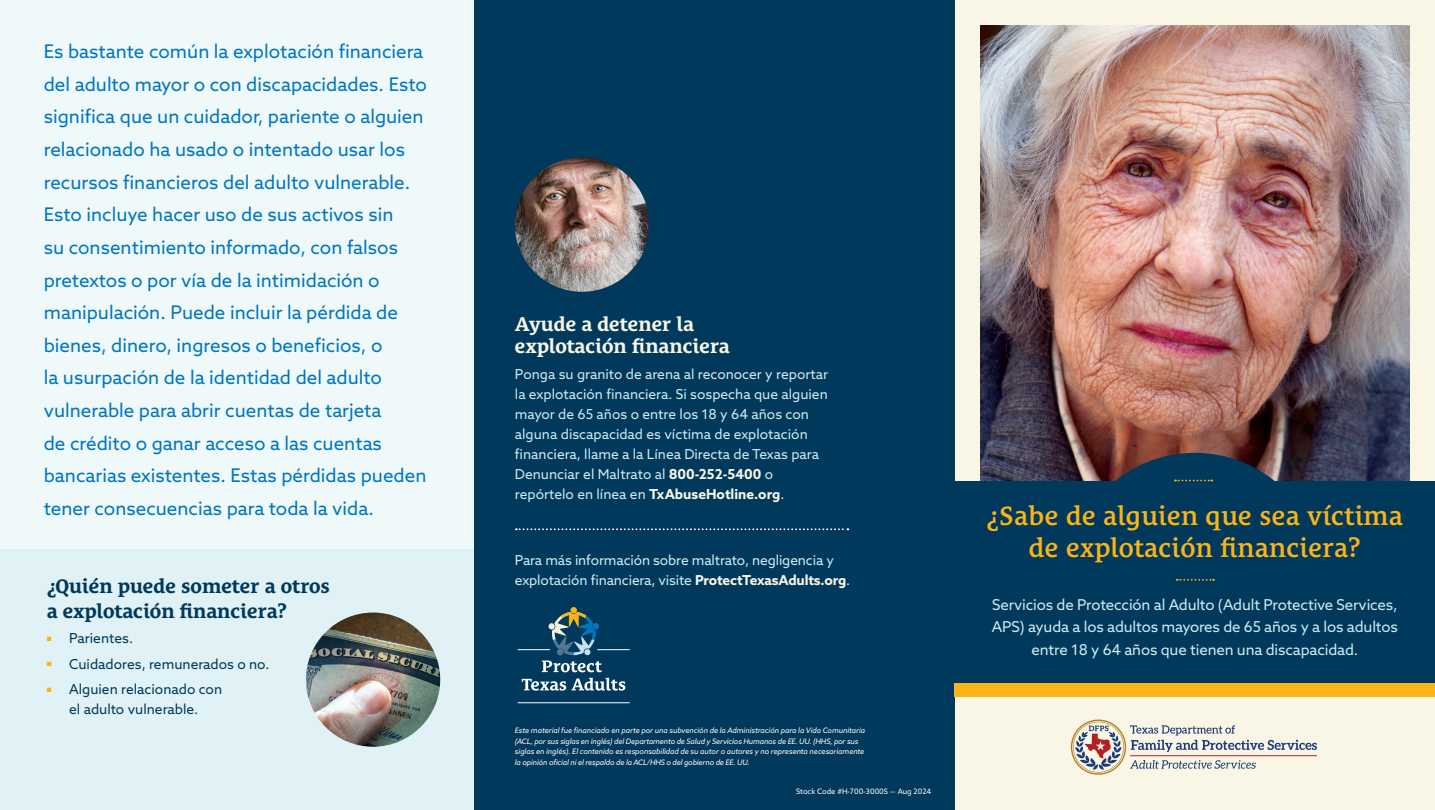
<style>
.page{position:relative;width:1435px;height:810px;background:#fff}
.page>*{position:absolute;margin:0;border:0;box-sizing:border-box;transform-origin:0 0}
.BODY_COPY_KG{font:600 26.88px/32.6px "Le Monde Courrier Std";letter-spacing:.01em;color:#fbb416;text-align:center}
.new_subhead{font:700 20px/25px "Le Monde Courrier Std";color:#00395c}
.Subhead_KG{font:700 20px/22.5px "Le Monde Courrier Std";color:#f9f6e6}
.BODY_COPY_KG-2{font:18.75px/32.6px "Azo Sans";color:#0076be}
.Bullets_01{font:15px/22.5px "Azo Sans";letter-spacing:-.01em;color:#cdebf0;text-align:center}
.BODY_COPY_KG-3{font:13.75px/20px "Azo Sans";color:#cdebf0}
.t1{font:13.75px/20px "Azo Sans";color:#00395c;text-align:center}
.t2{font:italic 7.5px/10.6px "Azo Sans";letter-spacing:-.02em;color:#fff}
.t3{font:7.5px "Azo Sans";color:#fff}
.s1{font-weight:700;color:#f9f6e6}
</style>
<div class="page">
<div style="left:954px;top:0;width:480px;height:810px;background:#f9f6e6"></div>
<div style="left:0;top:0;width:484px;height:549px;background:#eff9fa"></div>
<div style="left:0;top:549px;width:484px;height:261px;background:#e0f2f5"></div>
<div style="left:474px;top:0;width:480px;height:810px;background:#00395c"></div>
<img style="left:980px;top:25px;width:429px;height:456px">
<div style="left:954px;top:481px;width:480px;height:202px;background:#00395c"></div>
<img style="left:1067px;top:453px;width:254px;height:29px">
<svg style="left:1176px;top:579px;width:37px;height:2px"></svg>
<svg style="left:1070px;top:719px;width:246px;height:56px"></svg>
<div style="left:954px;top:683px;width:480px;height:13px;background:#fbb416"></div>
<img style="left:306px;top:613px;width:134px;height:134px;border-radius:67px">
<svg style="left:516px;top:528px;width:332px;height:2px"></svg>
<img style="left:515px;top:158px;width:134px;height:134px;border-radius:67px">
<svg style="left:541px;top:607px;width:60px;height:65px"></svg>
<svg style="left:521px;top:678px;width:104px;height:13px"></svg>
<hr style="left:518px;top:649px;width:31px;height:1px;background:#fff">
<hr style="left:597px;top:649px;width:32px;height:1px;background:#fff">
<hr style="left:518px;top:702px;width:111px;height:1px;background:#fff">
<p class="BODY_COPY_KG-2" style="left:44px;top:35px;width:384px">Es bastante común la explotación financiera del adulto mayor o con discapacidades. Esto significa que un cuidador, pariente o alguien relacionado ha usado o intentado usar los recursos financieros del adulto vulnerable.<br>Esto incluye hacer uso de sus activos sin<br>su consentimiento informado, con falsos pretextos o por vía de la intimidación o manipulación. Puede incluir la pérdida de bienes, dinero, ingresos o beneficios, o<br>la usurpación de la identidad del adulto vulnerable para abrir cuentas de tarjeta<br>de crédito o ganar acceso a las cuentas bancarias existentes. Estas pérdidas pueden tener consecuencias para toda la vida.</p>
<p class="new_subhead" style="left:47px;top:573px;width:285px">¿Quién puede someter a otros a explotación financiera?</p>
<p class="t1" style="left:47px;top:628px;width:88px"><sup>■</sup> Parientes.</p>
<p class="t1" style="left:47px;top:654px;width:224px"><sup>■</sup> Cuidadores, remunerados o no.</p>
<p class="t1" style="left:47px;top:679px;width:177px"><sup>■</sup> Alguien relacionado con el adulto vulnerable.</p>
<p class="Subhead_KG" style="left:515px;top:313px;width:216px">Ayude a detener la explotación financiera</p>
<p class="BODY_COPY_KG-3" style="left:515px;top:364px;width:315px">Ponga su granito de arena al reconocer y reportar la explotación financiera. Si sospecha que alguien mayor de 65 años o entre los 18 y 64 años con alguna discapacidad es víctima de explotación financiera, llame a la Línea Directa de Texas para Denunciar el Maltrato al <span class="s1">800-252-5400</span> o repórtelo en línea en <span class="s1">TxAbuseHotline.org</span>.</p>
<p class="BODY_COPY_KG-3" style="left:515px;top:550px;width:337px">Para más información sobre maltrato, negligencia y explotación financiera, visite <span class="s1">ProtectTexasAdults.org</span>.</p>
<p class="t2" style="left:515px;top:725px;width:352px">Este material fue financiado en parte por una subvención de la Administración para la Vida Comunitaria (ACL, por sus siglas en inglés) del Departamento de Salud y Servicios Humanos de EE. UU. (HHS, por sus siglas en inglés). El contenido es responsabilidad de su autor o autores y no representa necesariamente la opinión oficial ni el respaldo de la ACL/HHS o del gobierno de EE. UU.</p>
<p class="t3" style="left:795px;top:786px;width:137px">Stock Code #H-700-3000S — Aug 2024</p>
<p class="BODY_COPY_KG" style="left:986px;top:499px;width:417px">¿Sabe de alguien que sea víctima de explotación financiera?</p>
<p class="Bullets_01" style="left:991px;top:593px;width:407px">Servicios de Protección al Adulto (Adult Protective Services,<br>APS) ayuda a los adultos mayores de 65 años y a los adultos entre 18 y 64 años que tienen una discapacidad.</p>
</div>
